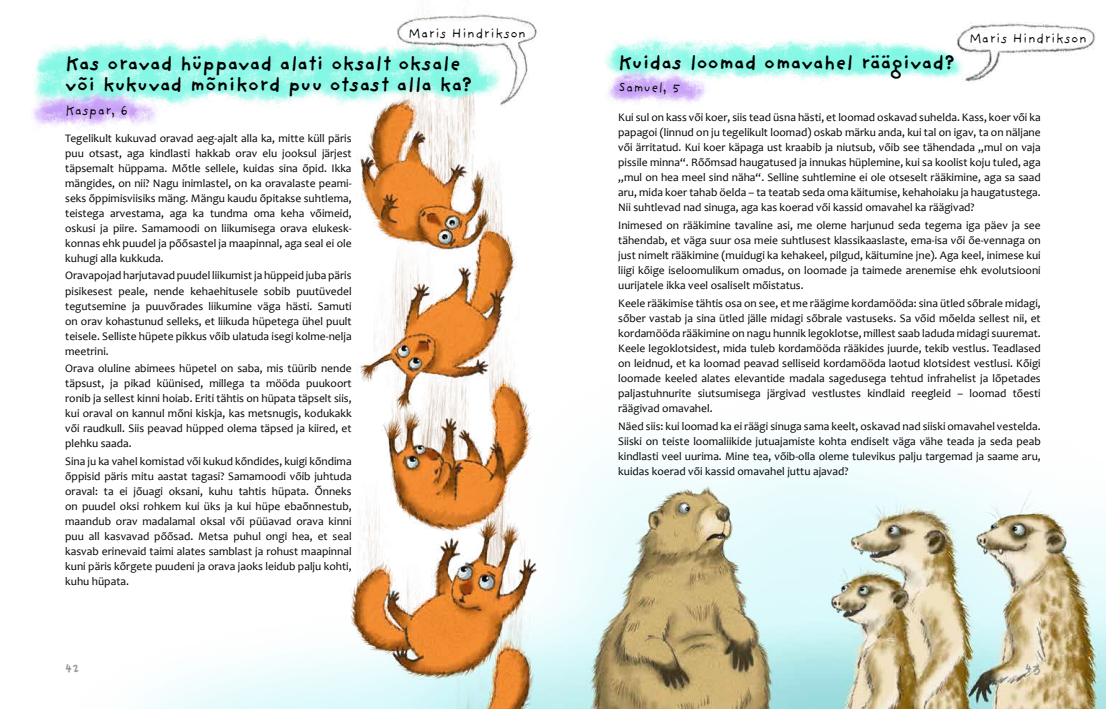
<style>
.page{position:relative;width:1106px;height:709px;background:#fff}
.page>*{position:absolute;margin:0;border:0;box-sizing:border-box;transform-origin:0 0}
.t1{font:700 20px/21px "Providence Sans Pro";color:#000}
.t2{font:14px "Providence Sans Pro";color:#000}
.t3{font:700 13px "Providence Pro";color:#939598}
.t4{font:11.5px/15px "Candara";color:#000;text-align:justify}
</style>
<div class="page">
<img style="left:33px;top:14px;width:1073px;height:695px">
<p class="t2" style="left:408px;top:25px;width:119px">Maris Hindrikson</p>
<p class="t2" style="left:969px;top:30px;width:119px">Maris Hindrikson</p>
<h1 class="t1" style="left:65px;top:53px;width:408px">Kas oravad hüppavad alati oksalt oksale või kukuvad mõnikord puu otsast alla ka?</h1>
<p class="t2" style="left:65px;top:101px;width:64px">Kaspar, 6</p>
<p class="t4" style="left:65px;top:130px;width:288px">Tegelikult kukuvad oravad aeg-ajalt alla ka, mitte küll päris puu otsast, aga kindlasti hakkab orav elu jooksul järjest täpsemalt hüppama. Mõtle sellele, kuidas sina õpid. Ikka mängides, on nii? Nagu inimlastel, on ka oravalaste peami&shy;seks õppimisviisiks mäng. Mängu kaudu õpitakse suhtlema, teistega arvestama, aga ka tundma oma keha võimeid, oskusi ja piire. Samamoodi on liikumisega orava elukesk&shy;konnas ehk puudel ja põõsastel ja maapinnal, aga seal ei ole kuhugi alla kukkuda.</p>
<p class="t4" style="left:65px;top:268px;width:288px">Oravapojad harjutavad puudel liikumist ja hüppeid juba päris pisikesest peale, nende kehaehitusele sobib puutüvedel tegutsemine ja puuvõrades liikumine väga hästi. Samuti on orav kohastunud selleks, et liikuda hüpetega ühel puult teisele. Selliste hüpete pikkus võib ulatuda isegi kolme-nelja meetrini.</p>
<p class="t4" style="left:65px;top:361px;width:288px">Orava oluline abimees hüpetel on saba, mis tüürib nende täpsust, ja pikad küünised, millega ta mööda puukoort ronib ja sellest kinni hoiab. Eriti tähtis on hüpata täpselt siis, kui oraval on kannul mõni kiskja, kas metsnugis, kodukakk või raudkull. Siis peavad hüpped olema täpsed ja kiired, et plehku saada.</p>
<p class="t4" style="left:65px;top:454px;width:288px">Sina ju ka vahel komistad või kukud kõndides, kuigi kõndima õppisid päris mitu aastat tagasi? Samamoodi võib juhtuda oraval: ta ei jõuagi oksani, kuhu tahtis hüpata. Õnneks on puudel oksi rohkem kui üks ja kui hüpe ebaõnnestub, maandub orav madalamal oksal või püüavad orava kinni puu all kasvavad põõsad. Metsa puhul ongi hea, et seal kasvab erinevaid taimi alates samblast ja rohust maapinnal kuni päris kõrgete puudeni ja orava jaoks leidub palju kohti, kuhu hüpata.</p>
<h1 class="t1" style="left:618px;top:51px;width:338px">Kuidas loomad omavahel räägivad?</h1>
<p class="t2" style="left:618px;top:79px;width:64px">Samuel, 5</p>
<p class="t4" style="left:618px;top:110px;width:424px">Kui sul on kass või koer, siis tead üsna hästi, et loomad oskavad suhelda. Kass, koer või ka papagoi (linnud on ju tegelikult loomad) oskab märku anda, kui tal on igav, ta on näljane või ärritatud. Kui koer käpaga ust kraabib ja niutsub, võib see tähendada „mul on vaja pissile minna“. Rõõmsad haugatused ja innukas hüplemine, kui sa koolist koju tuled, aga „mul on hea meel sind näha“. Selline suhtlemine ei ole otseselt rääkimine, aga sa saad aru, mida koer tahab öelda – ta teatab seda oma käitumise, kehahoiaku ja haugatustega.<br>Nii suhtlevad nad sinuga, aga kas koerad või kassid omavahel ka räägivad?</p>
<p class="t4" style="left:618px;top:218px;width:424px">Inimesed on rääkimine tavaline asi, me oleme harjunud seda tegema iga päev ja see tähendab, et väga suur osa meie suhtlusest klassikaaslaste, ema-isa või õe-vennaga on just nimelt rääkimine (muidugi ka kehakeel, pilgud, käitumine jne). Aga keel, inimese kui liigi kõige iseloomulikum omadus, on loomade ja taimede arenemise ehk evolutsiooni uurijatele ikka veel osaliselt mõistatus.</p>
<p class="t4" style="left:618px;top:296px;width:424px">Keele rääkimise tähtis osa on see, et me räägime kordamööda: sina ütled sõbrale midagi, sõber vastab ja sina ütled jälle midagi sõbrale vastuseks. Sa võid mõelda sellest nii, et kordamööda rääkimine on nagu hunnik legoklotse, millest saab laduda midagi suuremat.<br>Keele legoklotsidest, mida tuleb kordamööda rääkides juurde, tekib vestlus. Teadlased on leidnud, et ka loomad peavad selliseid kordamööda laotud klotsidest vestlusi. Kõigi loomade keeled alates elevantide madala sagedusega tehtud infrahelist ja lõpetades paljastuhnurite siutsumisega järgivad vestlustes kindlaid reegleid – loomad tõesti räägivad omavahel.</p>
<p class="t4" style="left:618px;top:418px;width:424px">Näed siis: kui loomad ka ei räägi sinuga sama keelt, oskavad nad siiski omavahel vestelda.<br>Siiski on teiste loomaliikide jutuajamiste kohta endiselt väga vähe teada ja seda peab kindlasti veel uurima. Mine tea, võib-olla oleme tulevikus palju targemad ja saame aru, kuidas koerad või kassid omavahel juttu ajavad?</p>
<p class="t3" style="left:65px;top:660px;width:16px">42</p>
<p class="t3" style="left:1025px;top:660px;width:17px">43</p>
</div>
